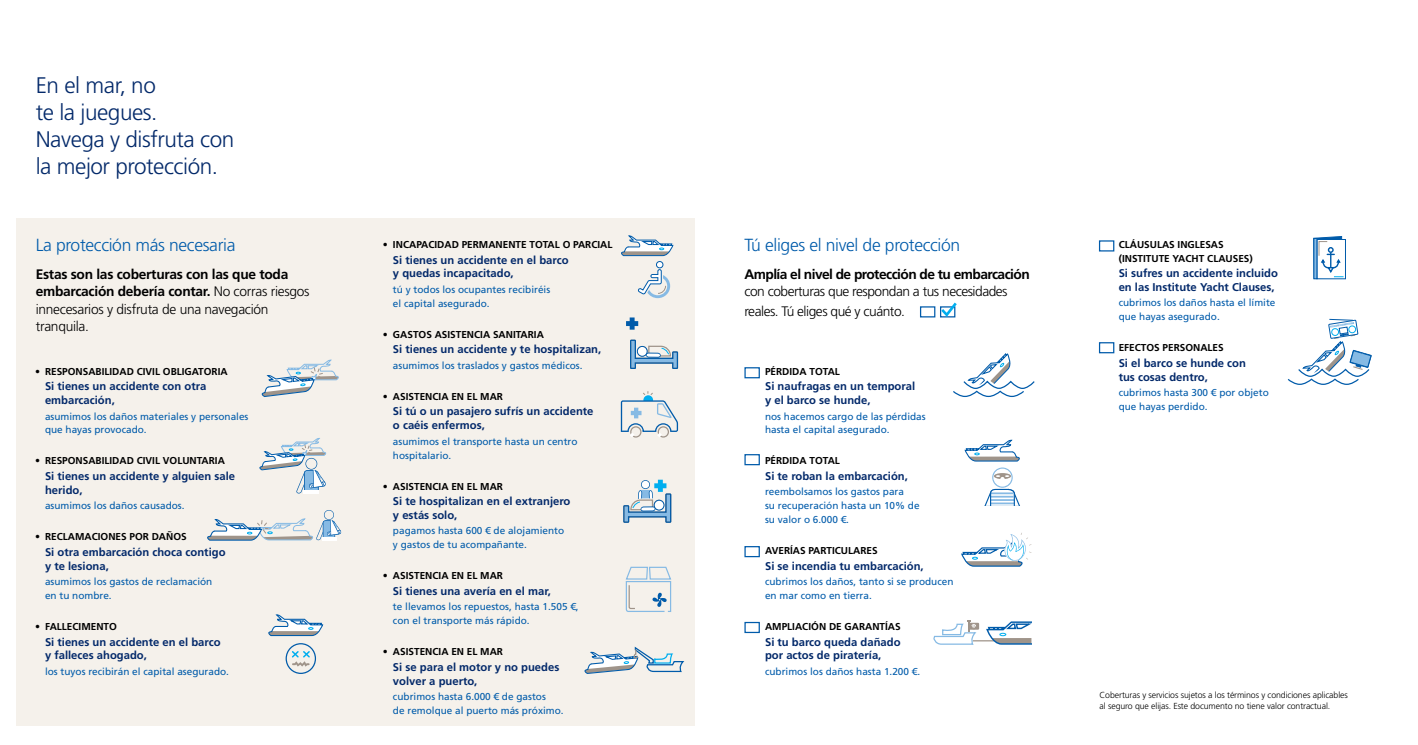
<style>
.page{position:relative;width:1418px;height:745px;background:#fff}
.page>*{position:absolute;margin:0;border:0;box-sizing:border-box;transform-origin:0 0}
.t1{font:300 22.5px/27px "Frutiger LT Std";letter-spacing:-.02em;color:#03296a}
.t2{font:300 17.5px "Frutiger LT Std";letter-spacing:-.02em;color:#005baa}
.t3{font:300 13.75px/17.5px "Frutiger LT Std";letter-spacing:-.035em;color:#000}
.t4{font:700 13.75px "Frutiger LT Std";letter-spacing:-.04em;color:#000}
.t5{font:700 11.25px/13.8px "Frutiger LT Std";color:#03296a}
.t6{font:10px/13.8px "Frutiger LT Std";color:#005baa}
.t7{font:700 10px/13.8px "Frutiger LT Std";color:#000}
.t8{font:300 8.75px/10.5px "Frutiger LT Std";letter-spacing:-.01em;color:#000}
.s1{font-weight:700}
</style>
<div class="page">
<div style="left:16px;top:218px;width:678px;height:507px;background:#f5f1eb"></div>
<div style="left:920px;top:306px;width:15px;height:11px;border:1px solid #005baa"></div>
<svg style="left:940px;top:302px;width:17px;height:16px"></svg>
<div style="left:744px;top:367px;width:16px;height:11px;border:1px solid #005baa"></div>
<div style="left:1098px;top:240px;width:16px;height:11px;border:1px solid #005baa"></div>
<div style="left:1098px;top:342px;width:16px;height:11px;border:1px solid #005baa"></div>
<div style="left:744px;top:454px;width:16px;height:11px;border:1px solid #005baa"></div>
<div style="left:744px;top:545px;width:16px;height:12px;border:1px solid #005baa"></div>
<div style="left:744px;top:621px;width:16px;height:11px;border:1px solid #005baa"></div>
<svg style="left:261px;top:360px;width:78px;height:37px"></svg>
<hr style="left:303px;top:490px;width:16px;height:4px;background:#fff">
<svg style="left:259px;top:438px;width:67px;height:55px"></svg>
<svg style="left:207px;top:510px;width:134px;height:31px"></svg>
<svg style="left:292px;top:651px;width:18px;height:15px"></svg>
<div style="left:285px;top:642px;width:31px;height:31px;border:1px solid #005baa;border-radius:50%"></div>
<svg style="left:268px;top:614px;width:55px;height:22px"></svg>
<svg style="left:621px;top:235px;width:53px;height:63px"></svg>
<svg style="left:626px;top:317px;width:12px;height:12px"></svg>
<svg style="left:630px;top:339px;width:48px;height:30px"></svg>
<svg style="left:953px;top:353px;width:82px;height:44px"></svg>
<hr style="left:984px;top:505px;width:35px;height:1px;background:#005baa">
<svg style="left:964px;top:440px;width:56px;height:65px"></svg>
<svg style="left:961px;top:533px;width:70px;height:34px"></svg>
<hr style="left:972px;top:639px;width:21px;height:2px;background:#9f948a">
<div style="left:968px;top:622px;width:11px;height:7px;background:#9f948a"></div>
<svg style="left:933px;top:620px;width:44px;height:25px"></svg>
<svg style="left:985px;top:621px;width:46px;height:24px"></svg>
<svg style="left:1313px;top:236px;width:30px;height:43px"></svg>
<svg style="left:621px;top:391px;width:57px;height:46px"></svg>
<svg style="left:623px;top:479px;width:49px;height:44px"></svg>
<svg style="left:625px;top:566px;width:47px;height:46px"></svg>
<svg style="left:585px;top:647px;width:100px;height:27px"></svg>
<svg style="left:1287px;top:318px;width:84px;height:67px"></svg>
<h1 class="t1" style="left:36px;top:72px;width:200px">En el mar, no<br>te la juegues.<br>Navega y disfruta con la mejor protección.</h1>
<h2 class="t2" style="left:36px;top:235px;width:201px">La protección más necesaria</h2>
<h3 class="t3" style="left:36px;top:265px;width:275px"><span class="s1">Estas son las coberturas con las que toda embarcación debería contar.</span> No corras riesgos innecesarios y disfruta de una navegación tranquila.</h3>
<p class="t7" style="left:35px;top:364px;width:194px">• RESPONSABILIDAD CIVIL OBLIGATORIA</p>
<p class="t5" style="left:45px;top:379px;width:163px">Si tienes un accidente con otra embarcación,</p>
<p class="t6" style="left:45px;top:409px;width:205px">asumimos los daños materiales y personales que hayas provocado.</p>
<p class="t7" style="left:35px;top:454px;width:191px">• RESPONSABILIDAD CIVIL VOLUNTARIA</p>
<p class="t5" style="left:45px;top:469px;width:192px">Si tienes un accidente y alguien sale herido,</p>
<p class="t6" style="left:45px;top:498px;width:141px">asumimos los daños causados.</p>
<p class="t7" style="left:35px;top:529px;width:153px">• RECLAMACIONES POR DAÑOS</p>
<p class="t5" style="left:45px;top:544px;width:182px">Si otra embarcación choca contigo y te lesiona,</p>
<p class="t6" style="left:45px;top:574px;width:169px">asumimos los gastos de reclamación en tu nombre.</p>
<p class="t7" style="left:35px;top:619px;width:83px">• FALLECIMENTO</p>
<p class="t5" style="left:45px;top:634px;width:177px">Si tienes un accidente en el barco y falleces ahogado,</p>
<p class="t6" style="left:45px;top:664px;width:185px">los tuyos recibirán el capital asegurado.</p>
<h2 class="t2" style="left:744px;top:235px;width:217px">Tú eliges el nivel de protección</h2>
<p class="t7" style="left:1118px;top:237px;width:136px">CLÁUSULAS INGLESAS (INSTITUTE YACHT CLAUSES)</p>
<p class="t5" style="left:1118px;top:266px;width:161px">Si sufres un accidente incluido en las Institute Yacht Clauses,</p>
<p class="t6" style="left:1118px;top:296px;width:158px">cubrimos los daños hasta el límite que hayas asegurado.</p>
<p class="t7" style="left:1118px;top:341px;width:107px">EFECTOS PERSONALES</p>
<p class="t5" style="left:1118px;top:356px;width:129px">Si el barco se hunde con tus cosas dentro,</p>
<p class="t6" style="left:1118px;top:385px;width:152px">cubrimos hasta 300 € por objeto que hayas perdido.</p>
<p class="t7" style="left:383px;top:237px;width:231px">• INCAPACIDAD PERMANENTE TOTAL O PARCIAL</p>
<p class="t5" style="left:393px;top:253px;width:177px">Si tienes un accidente en el barco y quedas incapacitado,</p>
<p class="t6" style="left:393px;top:282px;width:159px">tú y todos los ocupantes recibiréis el capital asegurado.</p>
<p class="t7" style="left:383px;top:327px;width:162px">• GASTOS ASISTENCIA SANITARIA</p>
<p class="t5" style="left:393px;top:342px;width:210px">Si tienes un accidente y te hospitalizan,</p>
<p class="t6" style="left:393px;top:358px;width:191px">asumimos los traslados y gastos médicos.</p>
<p class="t7" style="left:383px;top:389px;width:122px">• ASISTENCIA EN EL MAR</p>
<p class="t5" style="left:393px;top:404px;width:202px">Si tú o un pasajero sufrís un accidente o caéis enfermos,</p>
<p class="t6" style="left:393px;top:434px;width:186px">asumimos el transporte hasta un centro hospitalario.</p>
<p class="t7" style="left:383px;top:479px;width:122px">• ASISTENCIA EN EL MAR</p>
<p class="t5" style="left:393px;top:494px;width:179px">Si te hospitalizan en el extranjero y estás solo,</p>
<p class="t6" style="left:393px;top:523px;width:173px">pagamos hasta 600 € de alojamiento y gastos de tu acompañante.</p>
<p class="t7" style="left:383px;top:568px;width:122px">• ASISTENCIA EN EL MAR</p>
<p class="t5" style="left:393px;top:583px;width:159px">Si tienes una avería en el mar,</p>
<p class="t6" style="left:393px;top:599px;width:187px">te llevamos los repuestos, hasta 1.505 €, con el transporte más rápido.</p>
<p class="t7" style="left:383px;top:644px;width:122px">• ASISTENCIA EN EL MAR</p>
<p class="t5" style="left:393px;top:659px;width:168px">Si se para el motor y no puedes volver a puerto,</p>
<p class="t6" style="left:393px;top:689px;width:172px">cubrimos hasta 6.000 € de gastos<br>de remolque al puerto más próximo.</p>
<p class="t8" style="left:1099px;top:689px;width:250px">Coberturas y servicios sujetos a los términos y condiciones aplicables al seguro que elijas. Este documento no tiene valor contractual.</p>
<h3 class="t4" style="left:744px;top:265px;width:287px">Amplía el nivel de protección de tu embarcación</h3>
<h3 class="t3" style="left:744px;top:281px;width:265px;line-height:20px">con coberturas que respondan a tus necesidades reales. Tú eliges qué y cuánto.</h3>
<p class="t7" style="left:765px;top:364px;width:76px">PÉRDIDA TOTAL</p>
<p class="t5" style="left:765px;top:379px;width:152px">Si naufragas en un temporal y el barco se hunde,</p>
<p class="t6" style="left:765px;top:409px;width:162px">nos hacemos cargo de las pérdidas hasta el capital asegurado.</p>
<p class="t7" style="left:765px;top:454px;width:76px">PÉRDIDA TOTAL</p>
<p class="t5" style="left:765px;top:469px;width:144px">Si te roban la embarcación,</p>
<p class="t6" style="left:765px;top:485px;width:156px">reembolsamos los gastos para<br>su recuperación hasta un 10% de su valor o 6.000 €.</p>
<p class="t7" style="left:765px;top:543px;width:114px">AVERÍAS PARTICULARES</p>
<p class="t5" style="left:765px;top:558px;width:160px">Si se incendia tu embarcación,</p>
<p class="t6" style="left:765px;top:574px;width:190px">cubrimos los daños, tanto si se producen en mar como en tierra.</p>
<p class="t7" style="left:765px;top:619px;width:137px">AMPLIACIÓN DE GARANTÍAS</p>
<p class="t5" style="left:765px;top:634px;width:137px">Si tu barco queda dañado por actos de piratería,</p>
<p class="t6" style="left:765px;top:664px;width:157px">cubrimos los daños hasta 1.200 €.</p>
</div>
